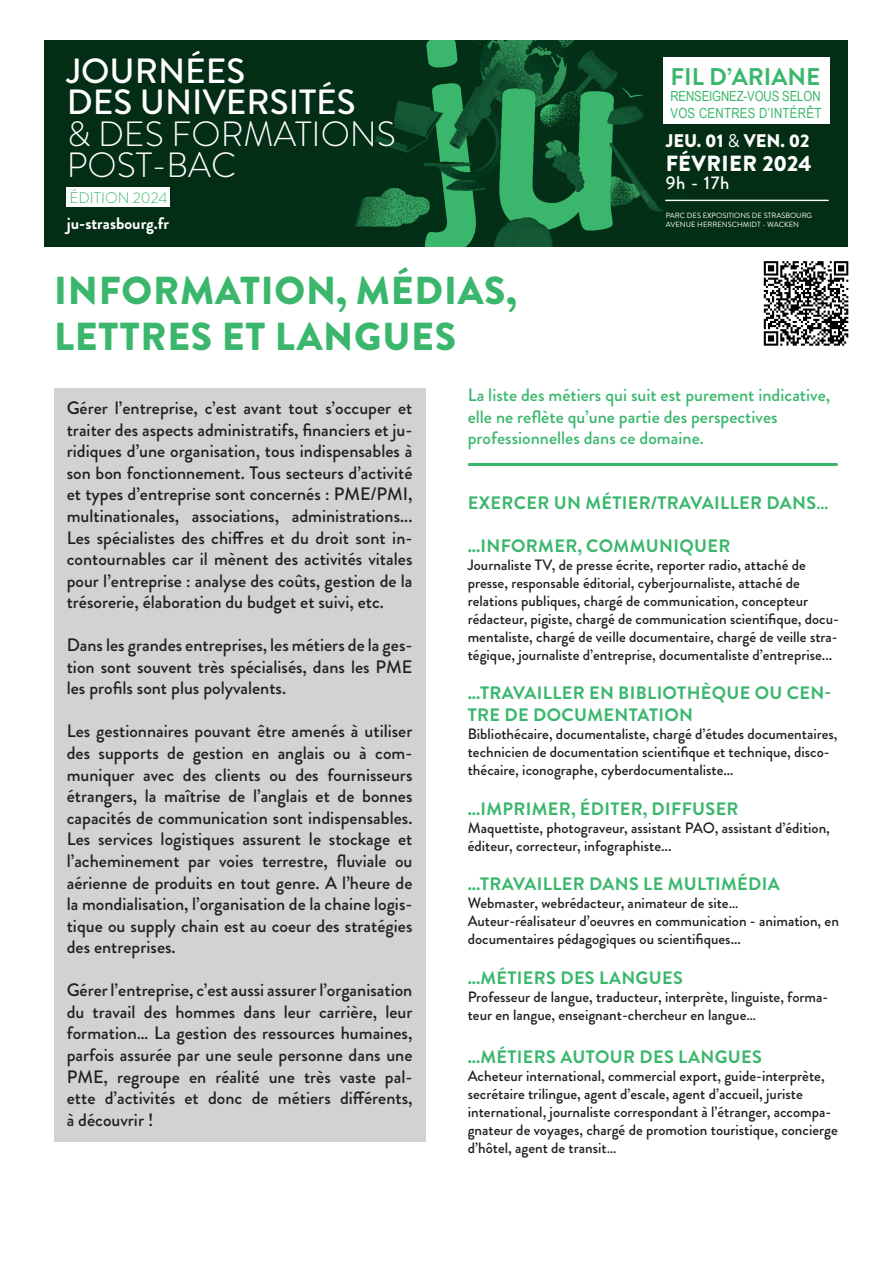
<style>
.page{position:relative;width:893px;height:1263px;background:#fff}
.page>*{position:absolute;margin:0;border:0;box-sizing:border-box;transform-origin:0 0}
._2024_TITRE_FICHE{font:900 39px "Brandon Grotesque";letter-spacing:.02em;color:#3ab76c}
.t1{font:500 34.95px/31.7px "Brandon Grotesque";color:#fff}
.t2{font:300 34.95px/31.7px "Brandon Grotesque";color:#fff}
.t3{font:700 24.15px "Brandon Grotesque";color:#3ab76c}
.t4{font:900 21.9px "Brandon Grotesque";letter-spacing:.02em;color:#fff}
.t5{font:900 18.3px "Brandon Grotesque";color:#fff}
.t6{font:500 18.3px "Brandon Grotesque";color:#fff}
._2024_Intro_fond_gris{font:500 18px/21.6px "Brandon Grotesque";color:#231f20;text-align:justify}
._2024_DESCRIPTIF{font:700 18px/21.6px "Brandon Grotesque";letter-spacing:.02em;color:#3ab76c}
._2024_CHAPO{font:500 18px/21.6px "Brandon Grotesque";color:#3ab76c}
._2024_TITRE_1{font:700 18px "Brandon Grotesque";letter-spacing:.02em;color:#3ab76c}
.t7{font:700 16.65px "Brandon Grotesque";color:#fff}
.t8{font:300 15.3px "Brandon Grotesque";color:#3ab76c}
._2024_DESCRIPTIF-2{font:500 15px/18px "Brandon Grotesque";color:#231f20}
.t9{font:13.95px/16.8px "Arial Narrow";letter-spacing:-.01em;color:#3ab76c}
.t10{font:7.5px "Brandon Grotesque";color:#fff}
.s1{font-weight:400}
</style>
<div class="page">
<div style="left:45px;top:40px;width:803px;height:207px;background:#042d16"></div>
<img style="left:355px;top:40px;width:332px;height:207px">
<div style="left:67px;top:188px;width:103px;height:19px;background:#fff"></div>
<div style="left:664px;top:58px;width:166px;height:66px;background:#fff"></div>
<hr style="left:666px;top:200px;width:162px;height:1px;background:#fff">
<hr style="left:469px;top:463px;width:367px;height:3px;background:#3ab76c">
<div style="left:54px;top:389px;width:371px;height:753px;background:#d1d2d4"></div>
<svg style="left:763px;top:261px;width:86px;height:85px"></svg>
<p class="t1" style="left:67px;top:55px;width:290px">JOURNÉES<br>DES UNIVERSITÉS</p>
<p class="t2" style="left:67px;top:118px;width:331px">&amp; DES FORMATIONS<br>POST-BAC</p>
<p class="t7" style="left:67px;top:212px;width:104px">ju-strasbourg.fr</p>
<p class="t8" style="left:69px;top:187px;width:100px">ÉDITION 2024</p>
<p class="_2024_TITRE_FICHE" style="left:54px;top:263px;width:464px">INFORMATION, MÉDIAS,</p>
<p class="_2024_TITRE_FICHE" style="left:54px;top:309px;width:403px">LETTRES ET LANGUES</p>
<p class="t3" style="left:670px;top:59px;width:152px">FIL D’ARIANE</p>
<p class="t9" style="left:670px;top:87px;width:152px">RENSEIGNEZ-VOUS SELON<br>VOS CENTRES D’INTÉRÊT</p>
<p class="t5" style="left:666px;top:128px;width:145px">JEU. 01 <span class="s1">&amp;</span> VEN. 02</p>
<p class="t4" style="left:666px;top:148px;width:147px">FÉVRIER 2024</p>
<p class="t6" style="left:666px;top:170px;width:65px">9h - 17h</p>
<p class="t10" style="left:666px;top:211px;width:148px">PARC DES EXPOSITIONS DE STRASBOURG</p>
<p class="t10" style="left:666px;top:220px;width:135px">AVENUE HERRENSCHMIDT - WACKEN</p>
<p class="_2024_Intro_fond_gris" style="left:67px;top:397px;width:347px">Gérer l’entreprise, c’est avant tout s’occuper et traiter des aspects administratifs, financiers et ju&shy;ridiques d’une organisation, tous indispensables à son bon fonctionnement. Tous secteurs d’activité et types d’entreprise sont concernés : PME/PMI, multinationales, associations, administrations...<br>Les spécialistes des chiffres et du droit sont in&shy;contournables car il mènent des activités vitales pour l’entreprise : analyse des coûts, gestion de la trésorerie, élaboration du budget et suivi, etc.</p>
<p class="_2024_Intro_fond_gris" style="left:67px;top:634px;width:347px">Dans les grandes entreprises, les métiers de la ges&shy;tion sont souvent très spécialisés, dans les PME les profils sont plus polyvalents.</p>
<p class="_2024_Intro_fond_gris" style="left:67px;top:721px;width:347px">Les gestionnaires pouvant être amenés à utiliser des supports de gestion en anglais ou à com&shy;muniquer avec des clients ou des fournisseurs étrangers, la maîtrise de l’anglais et de bonnes capacités de communication sont indispensables.<br>Les services logistiques assurent le stockage et l’acheminement par voies terrestre, fluviale ou aérienne de produits en tout genre. A l’heure de la mondialisation, l’organisation de la chaine logis&shy;tique ou supply chain est au coeur des stratégies des entreprises.</p>
<p class="_2024_Intro_fond_gris" style="left:67px;top:979px;width:347px">Gérer l’entreprise, c’est aussi assurer l’organisation du travail des hommes dans leur carrière, leur formation… La gestion des ressources humaines, parfois assurée par une seule personne dans une PME, regroupe en réalité une très vaste pal&shy;ette d’activités et donc de métiers différents, à découvrir !</p>
<p class="_2024_CHAPO" style="left:468px;top:384px;width:364px">La liste des métiers qui suit est purement indicative, elle ne reflète qu’une partie des perspectives professionnelles dans ce domaine.</p>
<p class="_2024_TITRE_1" style="left:468px;top:490px;width:362px">EXERCER UN MÉTIER/TRAVAILLER DANS…</p>
<p class="_2024_TITRE_1" style="left:468px;top:533px;width:264px">...INFORMER, COMMUNIQUER</p>
<p class="_2024_DESCRIPTIF-2" style="left:468px;top:556px;width:373px">Journaliste TV, de presse écrite, reporter radio, attaché de presse, responsable éditorial, cyberjournaliste, attaché de relations publiques, chargé de communication, concepteur rédacteur, pigiste, chargé de communication scientifique, docu&shy;mentaliste, chargé de veille documentaire, chargé de veille stra&shy;tégique, journaliste d’entreprise, documentaliste d’entreprise...</p>
<p class="_2024_DESCRIPTIF" style="left:468px;top:683px;width:365px">...TRAVAILLER EN BIBLIOTHÈQUE OU CEN-<br>TRE DE DOCUMENTATION</p>
<p class="_2024_DESCRIPTIF-2" style="left:468px;top:725px;width:371px">Bibliothécaire, documentaliste, chargé d’études documentaires, technicien de documentation scientifique et technique, disco&shy;thécaire, iconographe, cyberdocumentaliste...</p>
<p class="_2024_DESCRIPTIF" style="left:468px;top:798px;width:272px">...IMPRIMER, ÉDITER, DIFFUSER</p>
<p class="_2024_DESCRIPTIF-2" style="left:468px;top:819px;width:364px">Maquettiste, photograveur, assistant PAO, assistant d’édition, éditeur, correcteur, infographiste...</p>
<p class="_2024_DESCRIPTIF" style="left:468px;top:873px;width:313px">...TRAVAILLER DANS LE MULTIMÉDIA</p>
<p class="_2024_DESCRIPTIF-2" style="left:468px;top:894px;width:272px">Webmaster, webrédacteur, animateur de site…</p>
<p class="_2024_DESCRIPTIF-2" style="left:468px;top:912px;width:373px">Auteur-réalisateur d’oeuvres en communication - animation, en documentaires pédagogiques ou scientifiques...</p>
<p class="_2024_DESCRIPTIF" style="left:468px;top:967px;width:217px">...MÉTIERS DES LANGUES</p>
<p class="_2024_DESCRIPTIF-2" style="left:468px;top:988px;width:362px">Professeur de langue, traducteur, interprète, linguiste, forma&shy;teur en langue, enseignant-chercheur en langue…</p>
<p class="_2024_TITRE_1" style="left:468px;top:1044px;width:296px">...MÉTIERS AUTOUR DES LANGUES</p>
<p class="_2024_DESCRIPTIF-2" style="left:468px;top:1067px;width:372px">Acheteur international, commercial export, guide-interprète, secrétaire trilingue, agent d’escale, agent d’accueil, juriste international, journaliste correspondant à l’étranger, accompa&shy;gnateur de voyages, chargé de promotion touristique, concierge d’hôtel, agent de transit…</p>
</div>
